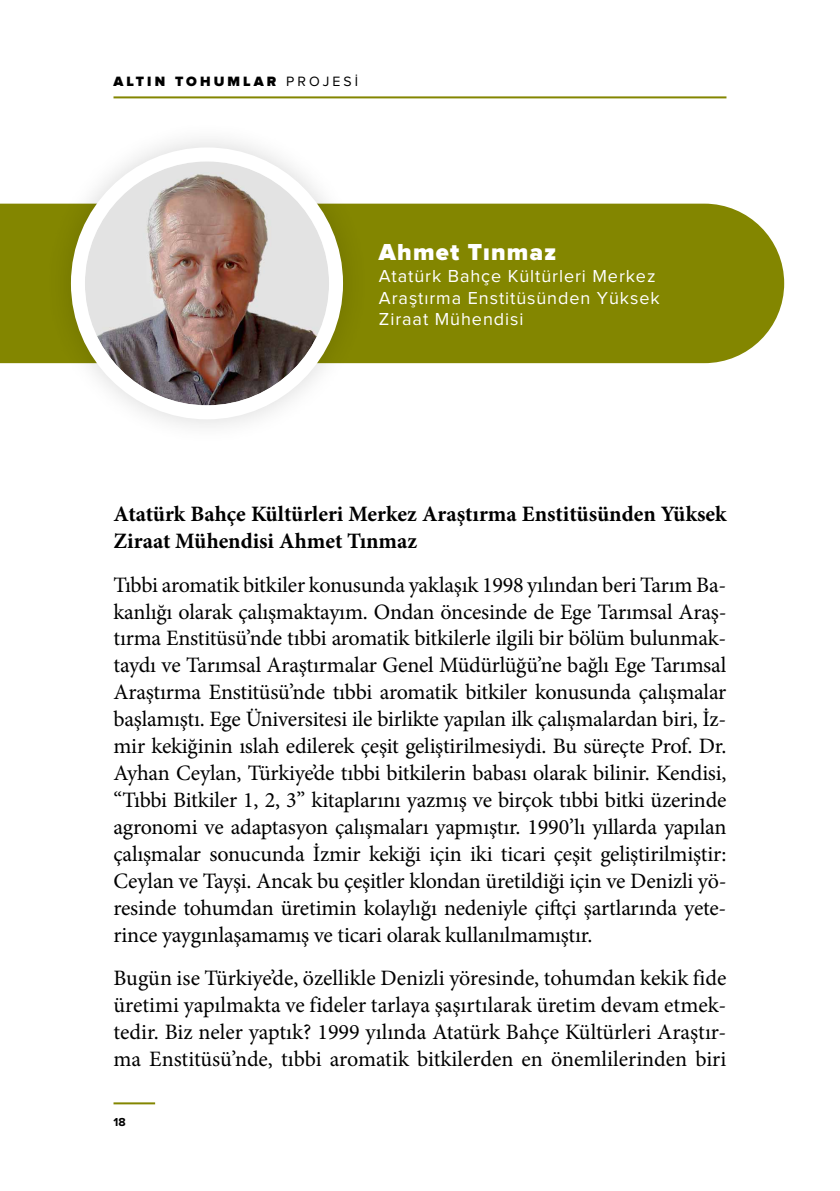
<style>
.page{position:relative;width:840px;height:1191px;background:#fff}
.page>*{position:absolute;margin:0;border:0;box-sizing:border-box;transform-origin:0 0}
.t1{font:900 24px "Proxima Nova";letter-spacing:.05em;color:#fff}
.t2{font:22px/27px "Minion Pro";letter-spacing:-.005em;color:#000;text-align:justify}
.t3{font:700 22px/27px "Minion Pro";color:#000}
.t4{font:18px/21.6px "Proxima Nova";letter-spacing:.05em;color:#fff}
.t5{font:900 14px "Proxima Nova";letter-spacing:.22em;color:#000}
.t6{font:700 12px "Proxima Nova";color:#000}
.s1{font-weight:400}
</style>
<div class="page">
<hr style="left:113px;top:96px;width:613px;height:2px;background:#838600">
<hr style="left:113px;top:1102px;width:42px;height:2px;background:#838600">
<div style="left:0;top:204px;width:783px;height:159px;background:#838600"></div>
<div style="left:44px;top:120px;width:326px;height:327px;background:#000;opacity:.16"></div>
<div style="left:78px;top:154px;width:258px;height:258px;background:#fff;border-radius:50%"></div>
<img style="left:85px;top:161px;width:244px;height:244px;border-radius:122px">
<div style="left:71px;top:147px;width:272px;height:272px;border:14px solid #fff;border-radius:50%"></div>
<p class="t5" style="left:113px;top:75px;width:246px">ALTIN TOHUMLAR <span class="s1">PROJESİ</span></p>
<p class="t1" style="left:379px;top:241px;width:178px">Ahmet Tınmaz</p>
<p class="t4" style="left:379px;top:266px;width:282px">Atatürk Bahçe Kültürleri Merkez<br>Araştırma Enstitüsünden Yüksek<br>Ziraat Mühendisi</p>
<p class="t3" style="left:113px;top:500px;width:614px">Atatürk Bahçe Kültürleri Merkez Araştırma Enstitüsünden Yüksek<br>Ziraat Mühendisi Ahmet Tınmaz</p>
<p class="t2" style="left:113px;top:571px;width:614px">Tıbbi aromatik bitkiler konusunda yaklaşık 1998 yılından beri Tarım Ba&shy;kanlığı olarak çalışmaktayım. Ondan öncesinde de Ege Tarımsal Araş&shy;tırma Enstitüsü’nde tıbbi aromatik bitkilerle ilgili bir bölüm bulunmak&shy;taydı ve Tarımsal Araştırmalar Genel Müdürlüğü’ne bağlı Ege Tarımsal Araştırma Enstitüsü’nde tıbbi aromatik bitkiler konusunda çalışmalar başlamıştı. Ege Üniversitesi ile birlikte yapılan ilk çalışmalardan biri, İz&shy;mir kekiğinin ıslah edilerek çeşit geliştirilmesiydi. Bu süreçte Prof. Dr.<br>Ayhan Ceylan, Türkiye’de tıbbi bitkilerin babası olarak bilinir. Kendisi, “Tıbbi Bitkiler 1, 2, 3” kitaplarını yazmış ve birçok tıbbi bitki üzerinde agronomi ve adaptasyon çalışmaları yapmıştır. 1990’lı yıllarda yapılan çalışmalar sonucunda İzmir kekiği için iki ticari çeşit geliştirilmiştir:<br>Ceylan ve Tayşi. Ancak bu çeşitler klondan üretildiği için ve Denizli yö&shy;resinde tohumdan üretimin kolaylığı nedeniyle çiftçi şartlarında yete&shy;rince yaygınlaşamamış ve ticari olarak kullanılmamıştır.</p>
<p class="t2" style="left:113px;top:965px;width:614px">Bugün ise Türkiye’de, özellikle Denizli yöresinde, tohumdan kekik fide üretimi yapılmakta ve fideler tarlaya şaşırtılarak üretim devam etmek&shy;tedir. Biz neler yaptık? 1999 yılında Atatürk Bahçe Kültürleri Araştır&shy;ma Enstitüsü’nde, tıbbi aromatik bitkilerden en önemlilerinden biri</p>
<p class="t6" style="left:113px;top:1116px;width:14px">18</p>
</div>
